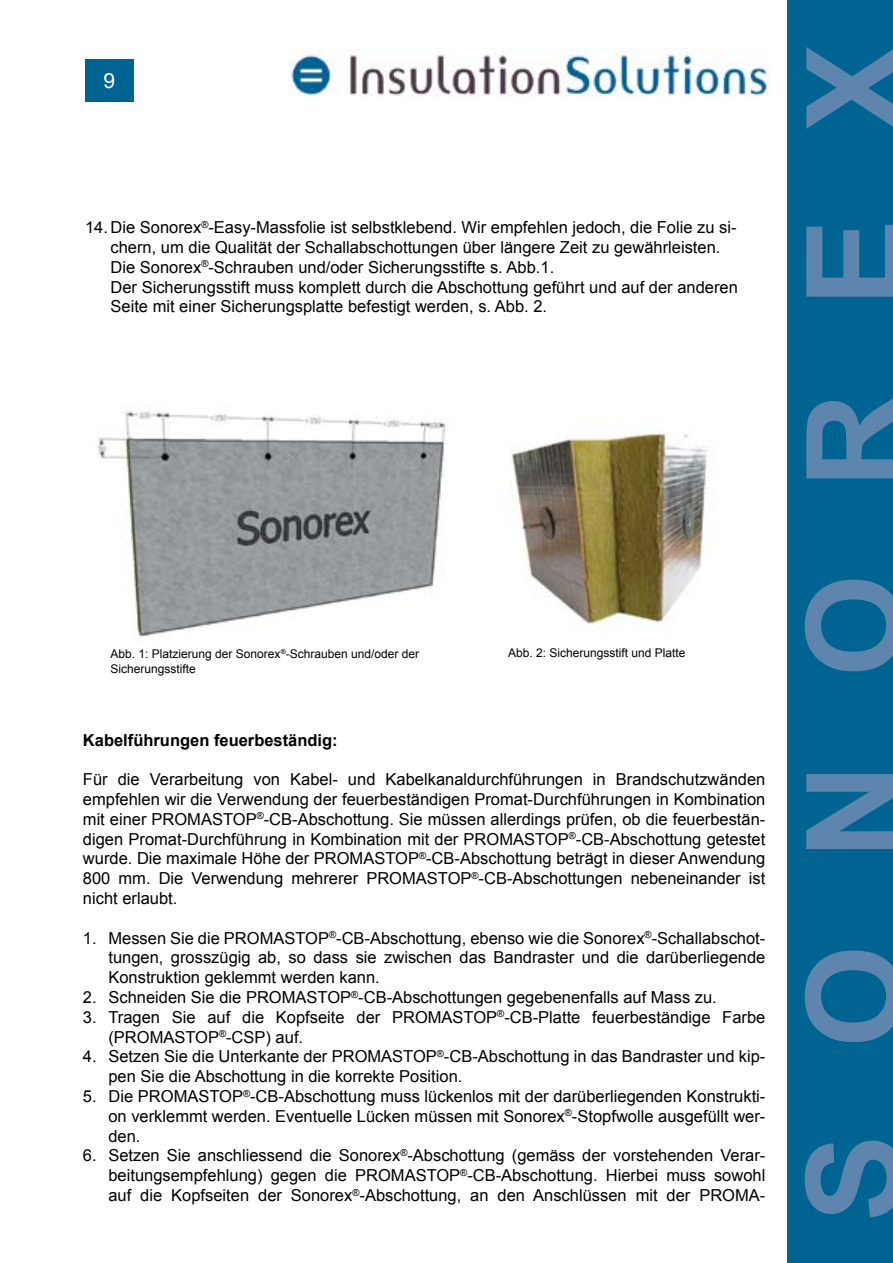
<style>
.page{position:relative;width:893px;height:1263px;background:#fff}
.page>*{position:absolute;margin:0;border:0;box-sizing:border-box;transform-origin:0 0}
.t1{font:700 132px "Arial";letter-spacing:.655em;color:#5d85ad}
.t2{font:21px "Arial";color:#fff}
.t3{font:16.5px/19.8px "Arial";color:#000;text-align:justify}
.t4{font:700 16.5px "Arial";color:#000}
.t5{font:12px/14.4px "Arial";color:#000}
</style>
<div class="page">
<img style="left:289px;top:49px;width:480px;height:48px">
<div style="left:787px;top:0;width:106px;height:1263px;background:#006493"></div>
<div style="left:85px;top:60px;width:49px;height:42px;background:#006493"></div>
<img style="left:97px;top:411px;width:349px;height:227px">
<img style="left:510px;top:432px;width:198px;height:194px">
<p class="t2" style="left:104px;top:67px;width:13px">9</p>
<p class="t3" style="left:111px;top:218px;width:629px;text-align:left;text-indent:-26px">14. Die Sonorex<sup>®</sup>-Easy-Massfolie ist selbstklebend. Wir empfehlen jedoch, die Folie zu si&shy;chern, um die Qualität der Schallabschottungen über längere Zeit zu gewährleisten.<br>Die Sonorex<sup>®</sup>-Schrauben und/oder Sicherungsstifte s. Abb.1.<br>Der Sicherungsstift muss komplett durch die Abschottung geführt und auf der anderen Seite mit einer Sicherungsplatte befestigt werden, s. Abb. 2.</p>
<p class="t5" style="left:111px;top:647px;width:310px">Abb. 1: Platzierung der Sonorex<sup>®</sup>-Schrauben und/oder der<br>Sicherungsstifte</p>
<p class="t5" style="left:508px;top:646px;width:179px">Abb. 2: Sicherungsstift und Platte</p>
<p class="t4" style="left:83px;top:729px;width:256px">Kabelführungen feuerbeständig:</p>
<p class="t3" style="left:83px;top:770px;width:684px">Für die Verarbeitung von Kabel- und Kabelkanaldurchführungen in Brandschutzwänden empfehlen wir die Verwendung der feuerbeständigen Promat-Durchführungen in Kombination mit einer PROMASTOP<sup>®</sup>-CB-Abschottung. Sie müssen allerdings prüfen, ob die feuerbestän&shy;digen Promat-Durchführung in Kombination mit der PROMASTOP<sup>®</sup>-CB-Abschottung getestet wurde. Die maximale Höhe der PROMASTOP<sup>®</sup>-CB-Abschottung beträgt in dieser Anwendung 800 mm. Die Verwendung mehrerer PROMASTOP<sup>®</sup>-CB-Abschottungen nebeneinander ist nicht erlaubt.</p>
<p class="t3" style="left:108px;top:928px;width:658px;text-indent:-26px">1. Messen Sie die PROMASTOP<sup>®</sup>-CB-Abschottung, ebenso wie die Sonorex<sup>®</sup>-Schallabschot&shy;tungen, grosszügig ab, so dass sie zwischen das Bandraster und die darüberliegende Konstruktion geklemmt werden kann.</p>
<p class="t3" style="left:83px;top:987px;width:635px">2. Schneiden Sie die PROMASTOP<sup>®</sup>-CB-Abschottungen gegebenenfalls auf Mass zu.</p>
<p class="t3" style="left:108px;top:1007px;width:658px;text-indent:-26px">3. Tragen Sie auf die Kopfseite der PROMASTOP<sup>®</sup>-CB-Platte feuerbeständige Farbe (PROMASTOP<sup>®</sup>-CSP) auf.</p>
<p class="t3" style="left:108px;top:1047px;width:658px;text-indent:-26px">4. Setzen Sie die Unterkante der PROMASTOP<sup>®</sup>-CB-Abschottung in das Bandraster und kip&shy;pen Sie die Abschottung in die korrekte Position.</p>
<p class="t3" style="left:108px;top:1086px;width:658px;text-indent:-26px">5. Die PROMASTOP<sup>®</sup>-CB-Abschottung muss lückenlos mit der darüberliegenden Konstrukti&shy;on verklemmt werden. Eventuelle Lücken müssen mit Sonorex<sup>®</sup>-Stopfwolle ausgefüllt wer&shy;den.</p>
<p class="t3" style="left:108px;top:1146px;width:658px;text-indent:-25px">6. Setzen Sie anschliessend die Sonorex<sup>®</sup>-Abschottung (gemäss der vorstehenden Verar&shy;beitungsempfehlung) gegen die PROMASTOP<sup>®</sup>-CB-Abschottung. Hierbei muss sowohl auf die Kopfseiten der Sonorex<sup>®</sup>-Abschottung, an den Anschlüssen mit der PROMA-</p>
<h1 class="t1" style="left:767px;top:1222px;width:1180px;rotate:-90deg">SONOREX</h1>
</div>
